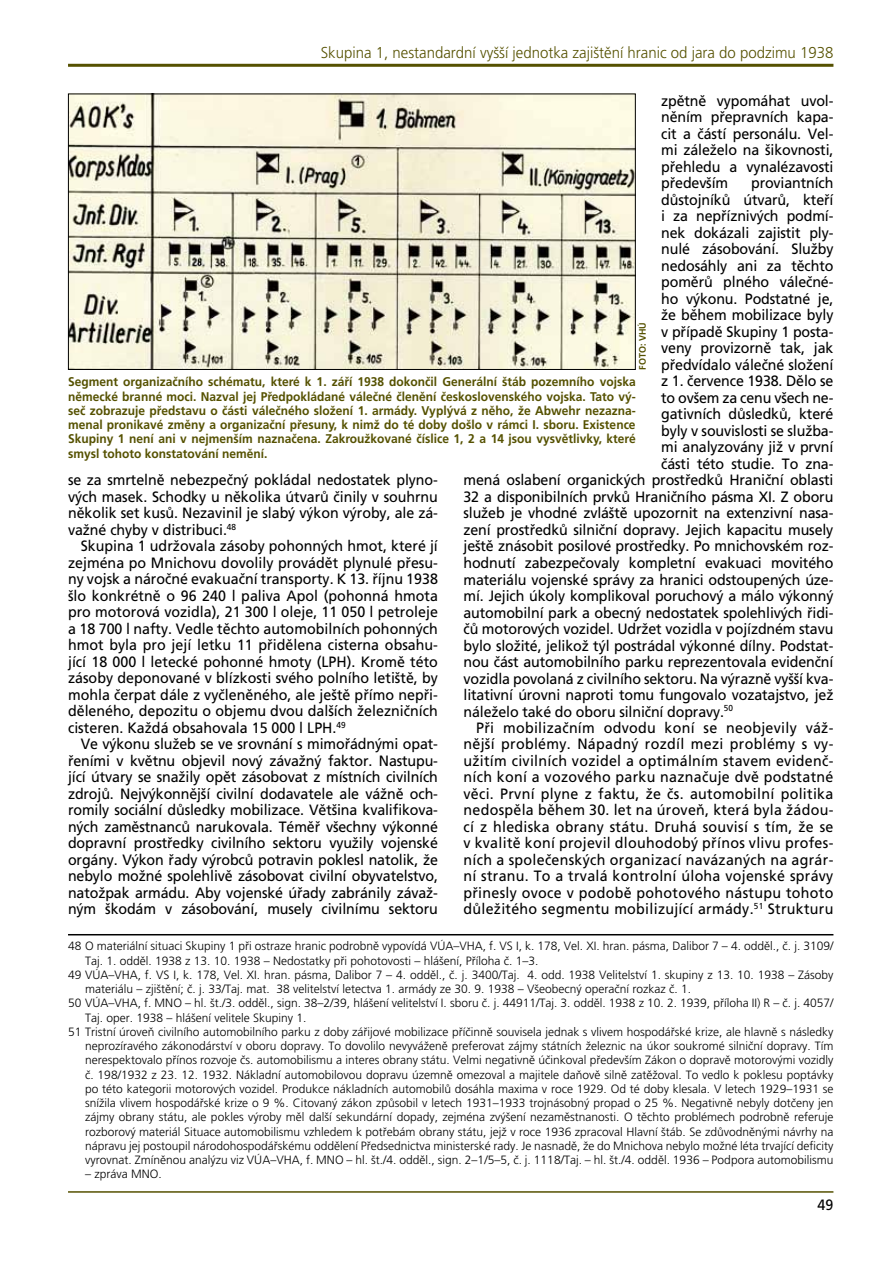
<style>
.page{position:relative;width:893px;height:1263px;background:#fff}
.page>*{position:absolute;margin:0;border:0;box-sizing:border-box;transform-origin:0 0}
.t1{font:15.75px "Frutiger CE Light";color:#555101;scale:.95 1}
.t2{font:15px/16.5px "Frutiger CE";letter-spacing:-.01em;color:#000;text-align:justify;scale:.95 1}
.t3{font:15px "Frutiger CE";letter-spacing:.02em;color:#000;scale:.95 1}
.t4{font:700 12.6px/14.2px "Frutiger CE";color:#555101;text-align:justify;scale:.95 1}
.t5{font:12px "Frutiger CE Light";color:#000}
.t6{font:700 9.45px "Frutiger CE";color:#555101;scale:.95 1}
</style>
<div class="page">
<hr style="left:68px;top:64px;width:765px;height:3px;background:#555101">
<hr style="left:68px;top:1191px;width:765px;height:2px;background:#555101">
<img style="left:70px;top:96px;width:564px;height:272px">
<div style="left:68px;top:94px;width:568px;height:276px;border:1px solid #000"></div>
<hr style="left:68px;top:934px;width:765px;height:1px;background:#000">
<p class="t1" style="left:321px;top:44px;width:541px">Skupina 1, nestandardní vyšší jednotka zajištění hranic od jara do podzimu 1938</p>
<p class="t2" style="left:661px;top:92px;width:183px">zpětně vypomáhat uvol&shy;něním přepravních kapa&shy;cit a částí personálu. Vel&shy;mi záleželo na šikovnosti, přehledu a vynalézavosti především</p>
<p class="t2" style="left:751px;top:175px;width:88px">proviantních</p>
<p class="t2" style="left:661px;top:191px;width:183px">důstojníků útvarů, kteří</p>
<p class="t2" style="left:661px;top:208px;width:183px">i za nepříznivých podmí-</p>
<p class="t2" style="left:661px;top:224px;width:183px">nek dokázali zajistit ply-</p>
<p class="t2" style="left:661px;top:241px;width:183px">nulé zásobování. Služby</p>
<p class="t2" style="left:661px;top:257px;width:183px">nedosáhly ani za těchto</p>
<p class="t2" style="left:661px;top:274px;width:183px">poměrů plného válečné-</p>
<p class="t2" style="left:661px;top:290px;width:183px">ho výkonu. Podstatné je,</p>
<p class="t2" style="left:661px;top:307px;width:183px">že během mobilizace byly</p>
<p class="t2" style="left:661px;top:323px;width:183px">v případě Skupiny 1 posta-</p>
<p class="t2" style="left:661px;top:340px;width:183px">veny provizorně tak, jak</p>
<p class="t2" style="left:661px;top:356px;width:183px">předvídalo válečné složení</p>
<p class="t2" style="left:661px;top:373px;width:183px">z 1. července 1938. Dělo se</p>
<p class="t2" style="left:661px;top:389px;width:183px">to ovšem za cenu všech ne-</p>
<p class="t2" style="left:661px;top:406px;width:183px">gativních důsledků, které</p>
<p class="t2" style="left:661px;top:422px;width:183px">byly v souvislosti se služba-</p>
<p class="t2" style="left:661px;top:439px;width:183px">mi analyzovány již v první</p>
<p class="t2" style="left:661px;top:455px;width:183px">části této studie. To zna-</p>
<p class="t2" style="left:463px;top:472px;width:391px">mená oslabení organických prostředků Hraniční oblasti</p>
<p class="t2" style="left:463px;top:488px;width:391px">32 a disponibilních prvků Hraničního pásma XI. Z oboru</p>
<p class="t2" style="left:463px;top:505px;width:391px">služeb je vhodné zvláště upozornit na extenzivní nasa-</p>
<p class="t2" style="left:463px;top:521px;width:391px">zení prostředků silniční dopravy. Jejich kapacitu musely</p>
<p class="t2" style="left:463px;top:538px;width:391px">ještě znásobit posilové prostředky. Po mnichovském roz-</p>
<p class="t2" style="left:463px;top:554px;width:391px">hodnutí zabezpečovaly kompletní evakuaci movitého</p>
<p class="t2" style="left:463px;top:571px;width:391px">materiálu vojenské správy za hranici odstoupených úze-</p>
<p class="t2" style="left:463px;top:587px;width:391px">mí. Jejich úkoly komplikoval poruchový a málo výkonný</p>
<p class="t2" style="left:463px;top:604px;width:391px">automobilní park a obecný nedostatek spolehlivých řidi-</p>
<p class="t2" style="left:463px;top:620px;width:391px">čů motorových vozidel. Udržet vozidla v pojízdném stavu</p>
<p class="t2" style="left:463px;top:637px;width:391px">bylo složité, jelikož týl postrádal výkonné dílny. Podstat-</p>
<p class="t2" style="left:463px;top:653px;width:391px">nou část automobilního parku reprezentovala evidenční</p>
<p class="t2" style="left:463px;top:670px;width:391px">vozidla povolaná z civilního sektoru. Na výrazně vyšší kva-</p>
<p class="t2" style="left:463px;top:686px;width:391px">litativní úrovni naproti tomu fungovalo vozatajstvo, jež</p>
<p class="t2" style="left:463px;top:703px;width:285px">náleželo také do oboru silniční dopravy.<sup>50</sup></p>
<p class="t3" style="left:476px;top:719px;width:377px">Při mobilizačním odvodu koní se neobjevily váž-</p>
<p class="t3" style="left:463px;top:736px;width:391px">nější problémy. Nápadný rozdíl mezi problémy s vy-</p>
<p class="t3" style="left:463px;top:752px;width:391px">užitím civilních vozidel a optimálním stavem evidenč-</p>
<p class="t3" style="left:463px;top:769px;width:391px">ních koní a vozového parku naznačuje dvě podstatné</p>
<p class="t3" style="left:463px;top:785px;width:391px">věci. První plyne z faktu, že čs. automobilní politika</p>
<p class="t3" style="left:463px;top:802px;width:391px">nedospěla během 30. let na úroveň, která byla žádou-</p>
<p class="t3" style="left:463px;top:818px;width:391px">cí z hlediska obrany státu. Druhá souvisí s tím, že se</p>
<p class="t3" style="left:463px;top:835px;width:391px">v kvalitě koní projevil dlouhodobý přínos vlivu profes-</p>
<p class="t3" style="left:463px;top:851px;width:391px">ních a společenských organizací navázaných na agrár-</p>
<p class="t3" style="left:463px;top:868px;width:391px">ní stranu. To a trvalá kontrolní úloha vojenské správy</p>
<p class="t3" style="left:463px;top:884px;width:391px">přinesly ovoce v podobě pohotového nástupu tohoto</p>
<p class="t3" style="left:463px;top:901px;width:391px">důležitého segmentu mobilizující armády.<sup>51</sup> Strukturu</p>
<p class="t6" style="left:637px;top:370px;width:52px;rotate:-90deg">FOTO: VHÚ</p>
<p class="t4" style="left:68px;top:375px;width:599px">Segment organizačního schématu, které k 1. září 1938 dokončil Generální štáb pozemního vojska německé branné moci. Nazval jej Předpokládané válečné členění československého vojska. Tato vý&shy;seč zobrazuje představu o části válečného složení 1. armády. Vyplývá z něho, že Abwehr nezazna&shy;menal pronikavé změny a organizační přesuny, k nimž do té doby došlo v rámci I. sboru. Existence Skupiny 1 není ani v nejmenším naznačena. Zakroužkované číslice 1, 2 a 14 jsou vysvětlivky, které smysl tohoto konstatování nemění.</p>
<p class="t2" style="left:68px;top:472px;width:391px">se za smrtelně nebezpečný pokládal nedostatek plyno&shy;vých masek. Schodky u několika útvarů činily v souhrnu několik set kusů. Nezavinil je slabý výkon výroby, ale zá&shy;važné chyby v distribuci.<sup>48</sup></p>
<p class="t2" style="left:68px;top:538px;width:391px;text-indent:13px">Skupina 1 udržovala zásoby pohonných hmot, které jí zejména po Mnichovu dovolily provádět plynulé přesu&shy;ny vojsk a náročné evakuační transporty. K 13. říjnu 1938 šlo konkrétně o 96 240 l paliva Apol (pohonná hmota pro motorová vozidla), 21 300 l oleje, 11 050 l petroleje a 18 700 l nafty. Vedle těchto automobilních pohonných hmot byla pro její letku 11 přidělena cisterna obsahu&shy;jící 18 000 l letecké pohonné hmoty (LPH). Kromě této zásoby deponované v blízkosti svého polního letiště, by mohla čerpat dále z vyčleněného, ale ještě přímo nepři&shy;děleného, depozitu o objemu dvou dalších železničních cisteren. Každá obsahovala 15 000 l LPH.<sup>49</sup></p>
<p class="t2" style="left:68px;top:736px;width:391px;text-indent:13px">Ve výkonu služeb se ve srovnání s mimořádnými opat&shy;řeními v květnu objevil nový závažný faktor. Nastupu&shy;jící útvary se snažily opět zásobovat z místních civilních zdrojů. Nejvýkonnější civilní dodavatele ale vážně och&shy;romily sociální důsledky mobilizace. Většina kvalifikova&shy;ných zaměstnanců narukovala. Téměř všechny výkonné dopravní prostředky civilního sektoru využily vojenské orgány. Výkon řady výrobců potravin poklesl natolik, že nebylo možné spolehlivě zásobovat civilní obyvatelstvo, natožpak armádu. Aby vojenské úřady zabránily závaž&shy;ným škodám v zásobování, musely civilnímu sektoru</p>
<p class="t5" style="left:68px;top:939px;width:767px">48 O materiální situaci Skupiny 1 při ostraze hranic podrobně vypovídá VÚA–VHA, f. VS I, k. 178, Vel. XI. hran. pásma, Dalibor 7 – 4. odděl., č. j. 3109/</p>
<p class="t5" style="left:85px;top:953px;width:455px">Taj. 1. odděl. 1938 z 13. 10. 1938 – Nedostatky při pohotovosti – hlášení, Příloha č. 1–3.</p>
<p class="t5" style="left:68px;top:968px;width:767px">49 VÚA–VHA, f. VS I, k. 178, Vel. XI. hran. pásma, Dalibor 7 – 4. odděl., č. j. 3400/Taj. 4. odd. 1938 Velitelství 1. skupiny z 13. 10. 1938 – Zásoby</p>
<p class="t5" style="left:85px;top:982px;width:608px">materiálu – zjištění; č. j. 33/Taj. mat. 38 velitelství letectva 1. armády ze 30. 9. 1938 – Všeobecný operační rozkaz č. 1.</p>
<p class="t5" style="left:68px;top:996px;width:767px">50 VÚA–VHA, f. MNO – hl. št./3. odděl., sign. 38–2/39, hlášení velitelství I. sboru č. j. 44911/Taj. 3. odděl. 1938 z 10. 2. 1939, příloha II) R – č. j. 4057/</p>
<p class="t5" style="left:85px;top:1010px;width:223px">Taj. oper. 1938 – hlášení velitele Skupiny 1.</p>
<p class="t5" style="left:68px;top:1025px;width:767px">51 Tristní úroveň civilního automobilního parku z doby zářijové mobilizace příčinně souvisela jednak s vlivem hospodářské krize, ale hlavně s následky</p>
<p class="t5" style="left:85px;top:1039px;width:750px">neprozíravého zákonodárství v oboru dopravy. To dovolilo nevyváženě preferovat zájmy státních železnic na úkor soukromé silniční dopravy. Tím</p>
<p class="t5" style="left:85px;top:1053px;width:750px">nerespektovalo přínos rozvoje čs. automobilismu a interes obrany státu. Velmi negativně účinkoval především Zákon o dopravě motorovými vozidly</p>
<p class="t5" style="left:85px;top:1067px;width:750px">č. 198/1932 z 23. 12. 1932. Nákladní automobilovou dopravu územně omezoval a majitele daňově silně zatěžoval. To vedlo k poklesu poptávky</p>
<p class="t5" style="left:85px;top:1082px;width:750px">po této kategorii motorových vozidel. Produkce nákladních automobilů dosáhla maxima v roce 1929. Od té doby klesala. V letech 1929–1931 se</p>
<p class="t5" style="left:85px;top:1096px;width:750px">snížila vlivem hospodářské krize o 9 %. Citovaný zákon způsobil v letech 1931–1933 trojnásobný propad o 25 %. Negativně nebyly dotčeny jen</p>
<p class="t5" style="left:85px;top:1110px;width:750px">zájmy obrany státu, ale pokles výroby měl další sekundární dopady, zejména zvýšení nezaměstnanosti. O těchto problémech podrobně referuje</p>
<p class="t5" style="left:85px;top:1124px;width:750px">rozborový materiál Situace automobilismu vzhledem k potřebám obrany státu, jejž v roce 1936 zpracoval Hlavní štáb. Se zdůvodněnými návrhy na</p>
<p class="t5" style="left:85px;top:1139px;width:750px">nápravu jej postoupil národohospodářskému oddělení Předsednictva ministerské rady. Je nasnadě, že do Mnichova nebylo možné léta trvající deficity</p>
<p class="t5" style="left:85px;top:1153px;width:750px">vyrovnat. Zmíněnou analýzu viz VÚA–VHA, f. MNO – hl. št./4. odděl., sign. 2–1/5–5, č. j. 1118/Taj. – hl. št./4. odděl. 1936 – Podpora automobilismu</p>
<p class="t5" style="left:85px;top:1167px;width:78px">– zpráva MNO.</p>
<p class="t2" style="left:818px;top:1196px;width:18px">49</p>
</div>
